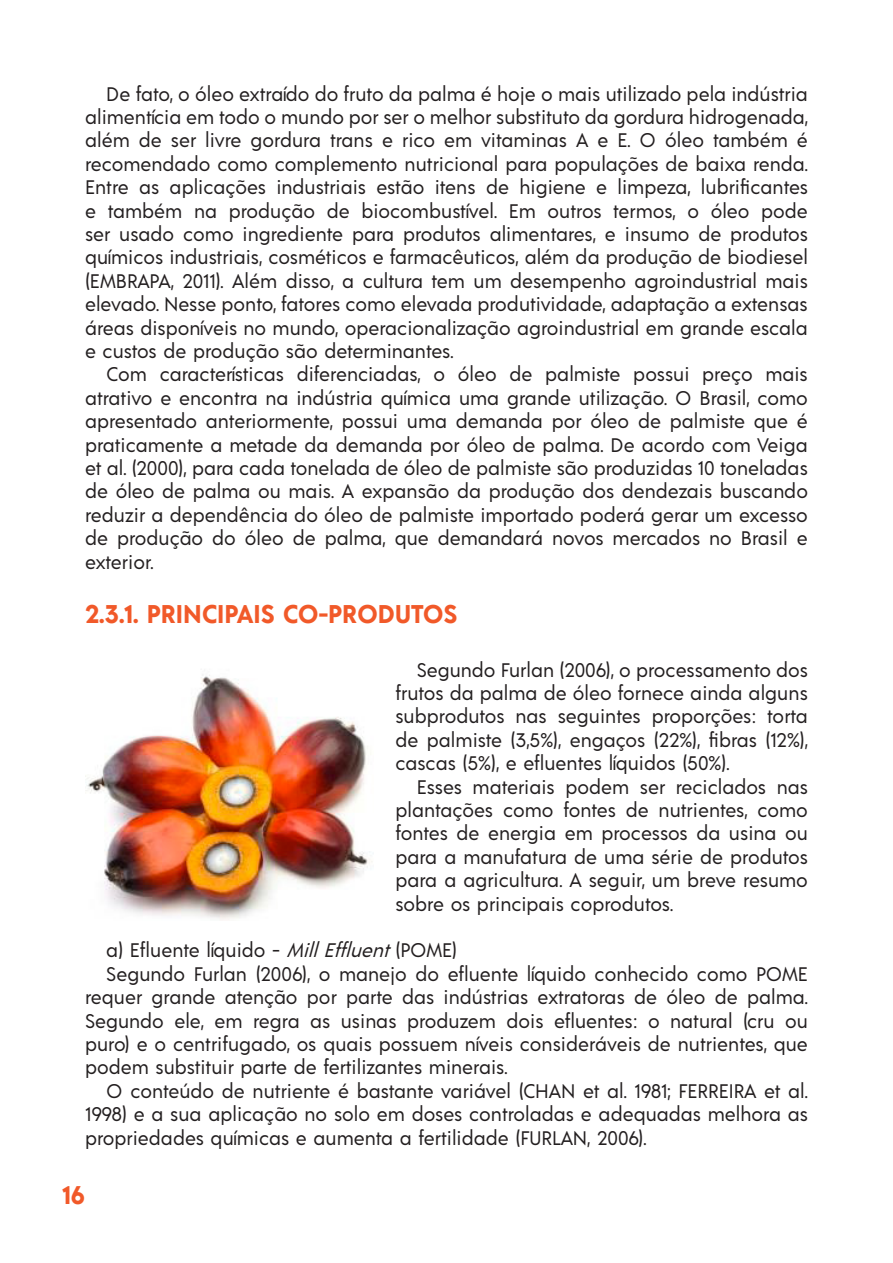
<style>
.page{position:relative;width:893px;height:1263px;background:#fff}
.page>*{position:absolute;margin:0;border:0;box-sizing:border-box;transform-origin:0 0}
.t1{font:700 25.5px "Acre";color:#f15929}
.t2{font:700 25.35px "Acre";color:#f15929}
.t3{font:19.5px/23.4px "Acre";color:#231f20;text-align:justify}
.s1{font-style:italic}
</style>
<div class="page">
<img style="left:85px;top:674px;width:288px;height:246px">
<p class="t3" style="left:85px;top:81px;width:724px;text-indent:21px">De fato, o óleo extraído do fruto da palma é hoje o mais utilizado pela indústria alimentícia em todo o mundo por ser o melhor substituto da gordura hidrogenada, além de ser livre gordura trans e rico em vitaminas A e E. O óleo também é recomendado como complemento nutricional para populações de baixa renda.<br>Entre as aplicações industriais estão itens de higiene e limpeza, lubrificantes e também na produção de biocombustível. Em outros termos, o óleo pode ser usado como ingrediente para produtos alimentares, e insumo de produtos químicos industriais, cosméticos e farmacêuticos, além da produção de biodiesel (EMBRAPA, 2011). Além disso, a cultura tem um desempenho agroindustrial mais elevado. Nesse ponto, fatores como elevada produtividade, adaptação a extensas áreas disponíveis no mundo, operacionalização agroindustrial em grande escala e custos de produção são determinantes.</p>
<p class="t3" style="left:85px;top:362px;width:724px;text-indent:21px">Com características diferenciadas, o óleo de palmiste possui preço mais atrativo e encontra na indústria química uma grande utilização. O Brasil, como apresentado anteriormente, possui uma demanda por óleo de palmiste que é praticamente a metade da demanda por óleo de palma. De acordo com Veiga et al. (2000), para cada tonelada de óleo de palmiste são produzidas 10 toneladas de óleo de palma ou mais. A expansão da produção dos dendezais buscando reduzir a dependência do óleo de palmiste importado poderá gerar um excesso de produção do óleo de palma, que demandará novos mercados no Brasil e exterior.</p>
<h1 class="t1" style="left:85px;top:595px;width:374px">2.3.1. PRINCIPAIS CO-PRODUTOS</h1>
<p class="t3" style="left:395px;top:657px;width:414px;text-indent:21px">Segundo Furlan (2006), o processamento dos frutos da palma de óleo fornece ainda alguns subprodutos nas seguintes proporções: torta de palmiste (3,5%), engaços (22%), fibras (12%), cascas (5%), e efluentes líquidos (50%).</p>
<p class="t3" style="left:395px;top:774px;width:414px;text-indent:21px">Esses materiais podem ser reciclados nas plantações como fontes de nutrientes, como fontes de energia em processos da usina ou para a manufatura de uma série de produtos para a agricultura. A seguir, um breve resumo sobre os principais coprodutos.</p>
<p class="t3" style="left:106px;top:938px;width:352px">a) Efluente líquido - <span class="s1">MillEffluent</span>(POME)</p>
<p class="t3" style="left:106px;top:961px;width:703px">Segundo Furlan (2006), o manejo do efluente líquido conhecido como POME</p>
<p class="t3" style="left:85px;top:984px;width:724px">requer grande atenção por parte das indústrias extratoras de óleo de palma.</p>
<p class="t3" style="left:85px;top:1008px;width:724px">Segundo ele, em regra as usinas produzem dois efluentes: o natural (cru ou</p>
<p class="t3" style="left:85px;top:1031px;width:724px">puro) e o centrifugado, os quais possuem níveis consideráveis de nutrientes, que</p>
<p class="t3" style="left:85px;top:1055px;width:424px">podem substituir parte de fertilizantes minerais.</p>
<p class="t3" style="left:106px;top:1078px;width:703px">O conteúdo de nutriente é bastante variável (CHAN et al. 1981; FERREIRA et al.</p>
<p class="t3" style="left:85px;top:1101px;width:724px">1998) e a sua aplicação no solo em doses controladas e adequadas melhora as</p>
<p class="t3" style="left:85px;top:1125px;width:563px">propriedades químicas e aumenta a fertilidade (FURLAN, 2006).</p>
<p class="t2" style="left:62px;top:1177px;width:25px">16</p>
</div>
